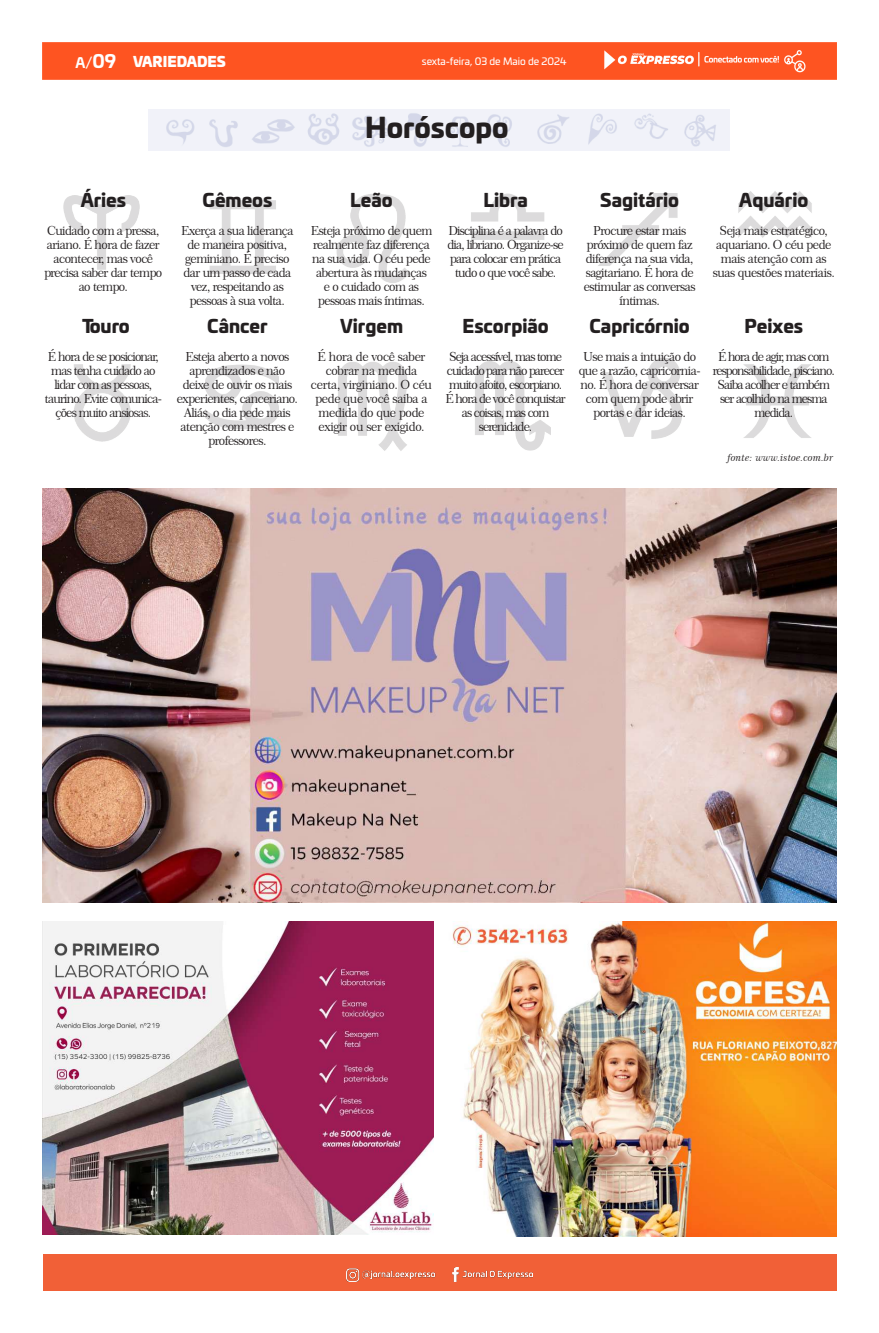
<style>
.page{position:relative;width:879px;height:1333px;background:#fff}
.page>*{position:absolute;margin:0;border:0;box-sizing:border-box;transform-origin:0 0}
.t1{font:900 27.1px "Univia Pro";color:#231f20}
.t2{font:900 18px "Univia Pro";color:#231f20}
.t3{font:900 14px "Univia Pro";color:#fff}
.t4{font:12.5px/14px "Century 751 BT Roman B";letter-spacing:-.05em;color:#231f20;text-align:center}
.t5{font:12.5px/14px "Century 751 BT Roman B";letter-spacing:-.08em;color:#231f20;text-align:center}
.t6{font:12.5px/14px "Century 751 BT Roman B";letter-spacing:-.03em;color:#231f20;text-align:center}
.t7{font:12.5px/14px "Century 751 BT Roman No 2 B";letter-spacing:-.07em;color:#231f20;text-align:center}
.t8{font:12.5px/14px "Century 751 BT Roman B";letter-spacing:-.07em;color:#231f20;text-align:center}
.t9{font:10px "Univia Pro";color:#fff}
.t10{font:10px "Century 751 BT Italic B";color:#231f20}
.s1{font-weight:700}
.s2{font-weight:700;font-size:18px}
</style>
<div class="page">
<div style="left:43px;top:43px;width:793px;height:36px;background:#fe5421"></div>
<img style="left:63px;top:195px;width:77px;height:74px">
<img style="left:743px;top:364px;width:69px;height:74px">
<img style="left:738px;top:191px;width:74px;height:47px">
<img style="left:602px;top:359px;width:79px;height:80px">
<img style="left:598px;top:193px;width:80px;height:73px">
<img style="left:475px;top:361px;width:75px;height:89px">
<img style="left:471px;top:193px;width:74px;height:47px">
<img style="left:338px;top:362px;width:69px;height:89px">
<img style="left:336px;top:194px;width:74px;height:89px">
<img style="left:205px;top:364px;width:73px;height:66px">
<img style="left:74px;top:364px;width:57px;height:78px">
<img style="left:209px;top:200px;width:67px;height:74px">
<img style="left:148px;top:109px;width:581px;height:41px">
<img style="left:43px;top:921px;width:390px;height:313px">
<img style="left:452px;top:921px;width:384px;height:315px">
<img style="left:43px;top:488px;width:793px;height:414px">
<div style="left:43px;top:1254px;width:793px;height:36px;background:#f16037"></div>
<img style="left:347px;top:1267px;width:185px;height:14px">
<p class="t3" style="left:75px;top:49px;width:152px"><span class="s1">A/</span><span class="s2">09</span> VARIEDADES</p>
<p class="t9" style="left:422px;top:54px;width:146px">sexta-feira, 03 de Maio de 2024</p>
<h1 class="t1" style="left:365px;top:106px;width:145px">Horóscopo</h1>
<h2 class="t2" style="left:81px;top:185px;width:47px">Áries</h2>
<p class="t4" style="left:44px;top:223px;width:120px">Cuidado com a pressa, ariano. É hora de fazer acontecer, mas você precisa saber dar tempo ao tempo.</p>
<h2 class="t2" style="left:82px;top:311px;width:49px">Touro</h2>
<p class="t7" style="left:45px;top:349px;width:119px">É hora de se posicionar, mas tenha cuidado ao lidar com as pessoas, taurino. Evite comunica&shy;ções muito ansiosas.</p>
<h2 class="t2" style="left:202px;top:185px;width:71px">Gêmeos</h2>
<p class="t4" style="left:181px;top:223px;width:114px">Exerça a sua liderança de maneira positiva, geminiano. É preciso dar um passo de cada vez, respeitando as pessoas à sua volta.</p>
<h2 class="t2" style="left:207px;top:311px;width:62px">Câncer</h2>
<p class="t4" style="left:177px;top:349px;width:123px">Esteja aberto a novos aprendizados e não deixe de ouvir os mais experientes, canceriano.<br>Aliás, o dia pede mais atenção com mestres e professores.</p>
<h2 class="t2" style="left:350px;top:185px;width:44px">Leão</h2>
<p class="t4" style="left:311px;top:223px;width:123px">Esteja próximo de quem realmente faz diferença na sua vida. O céu pede abertura às mudanças<br>e o cuidado com as pessoas mais íntimas.</p>
<h2 class="t2" style="left:340px;top:311px;width:65px">Virgem</h2>
<p class="t6" style="left:311px;top:349px;width:123px">É hora de você saber cobrar na medida certa, virginiano. O céu pede que você saiba a medida do que pode exigir ou ser exigido.</p>
<h2 class="t2" style="left:483px;top:185px;width:46px">Libra</h2>
<p class="t8" style="left:447px;top:223px;width:118px">Disciplina é a palavra do dia, libriano. Organize-se para colocar em prática tudo o que você sabe.</p>
<h2 class="t2" style="left:462px;top:311px;width:88px">Escorpião</h2>
<p class="t5" style="left:445px;top:349px;width:122px">Seja acessível, mas tome cuidado para não parecer muito afoito, escorpiano.<br>É hora de você conquistar as coisas, mas com serenidade.</p>
<h2 class="t2" style="left:600px;top:185px;width:80px">Sagitário</h2>
<p class="t4" style="left:584px;top:223px;width:113px">Procure estar mais próximo de quem faz diferença na sua vida, sagitariano. É hora de estimular as conversas íntimas.</p>
<h2 class="t2" style="left:589px;top:311px;width:102px">Capricórnio</h2>
<p class="t4" style="left:579px;top:349px;width:124px">Use mais a intuição do que a razão, capricornia&shy;no. É hora de conversar com quem pode abrir portas e dar ideias.</p>
<h2 class="t2" style="left:739px;top:185px;width:71px">Aquário</h2>
<p class="t4" style="left:713px;top:223px;width:124px">Seja mais estratégico, aquariano. O céu pede mais atenção com as suas questões materiais.</p>
<h2 class="t2" style="left:744px;top:311px;width:60px">Peixes</h2>
<p class="t5" style="left:713px;top:349px;width:123px">É hora de agir, mas com responsabilidade, pisciano.<br>Saiba acolher e também ser acolhido na mesma medida.</p>
<p class="t10" style="left:727px;top:451px;width:107px">fonte: www.istoe.com.br</p>
</div>
